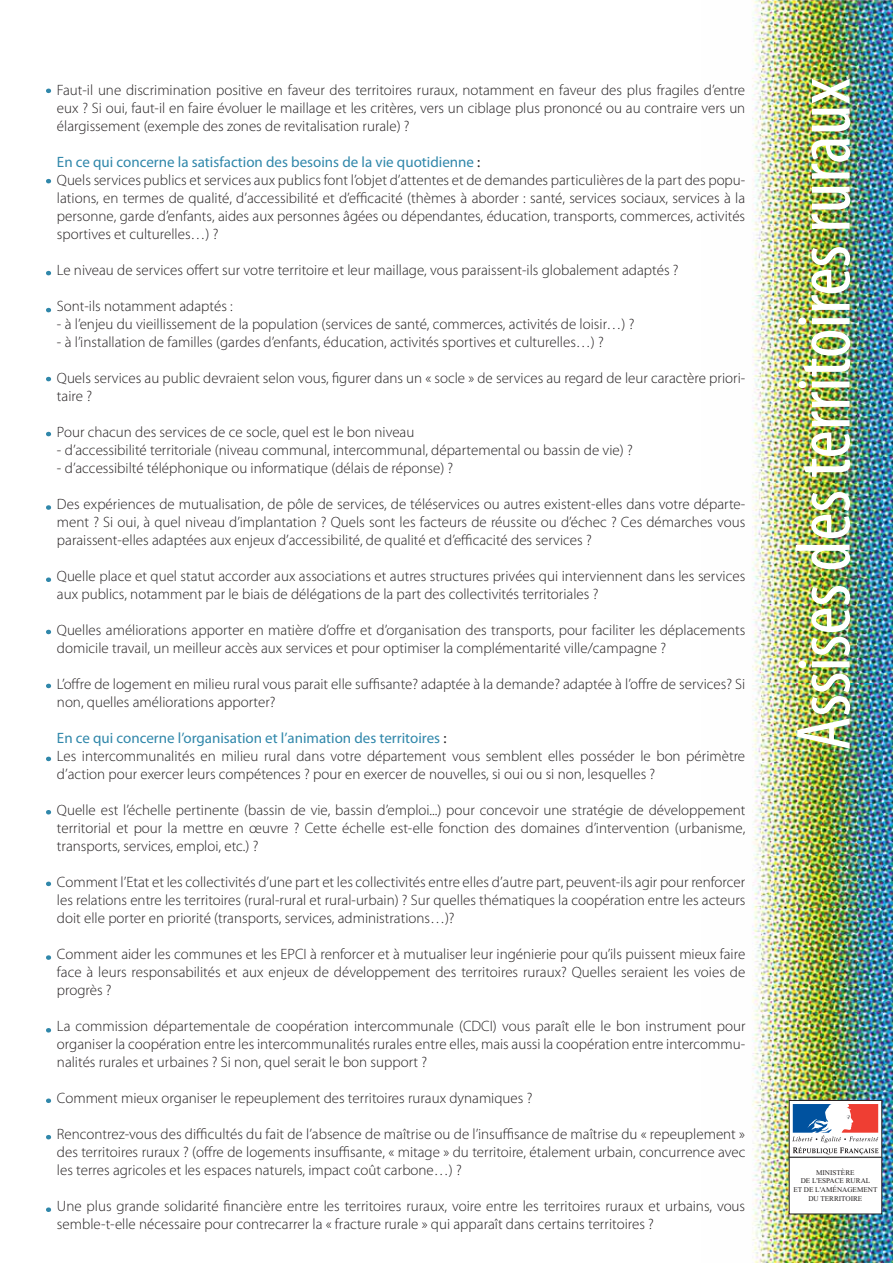
<style>
.page{position:relative;width:893px;height:1263px;background:#fff}
.page>*{position:absolute;margin:0;border:0;box-sizing:border-box;transform-origin:0 0}
.t1{font:condensed 77.85px "Myriad Pro";color:#fff}
.t2{font:300 15px/18px "Myriad Pro";color:#231f20;text-align:justify}
.t3{font:7.2px/8.7px "Times New Roman";color:#231f20;text-align:center}
.s1{font-weight:400;color:#3087aa}
.s2{font-weight:400}
</style>
<div class="page">
<img style="left:752px;top:0;width:140px;height:1263px">
<div style="left:789px;top:1100px;width:92px;height:114px;background:#fff"></div>
<svg style="left:792px;top:1104px;width:86px;height:51px"></svg>
<hr style="left:789px;top:1157px;width:92px;height:1px;background:#000">
<svg style="left:48px;top:179px;width:4px;height:4px"></svg>
<svg style="left:48px;top:89px;width:3px;height:4px"></svg>
<svg style="left:48px;top:271px;width:4px;height:4px"></svg>
<svg style="left:48px;top:308px;width:4px;height:4px"></svg>
<svg style="left:48px;top:377px;width:4px;height:4px"></svg>
<svg style="left:48px;top:432px;width:4px;height:4px"></svg>
<svg style="left:48px;top:505px;width:4px;height:5px"></svg>
<svg style="left:48px;top:684px;width:4px;height:4px"></svg>
<svg style="left:48px;top:578px;width:4px;height:4px"></svg>
<svg style="left:48px;top:630px;width:4px;height:4px"></svg>
<svg style="left:48px;top:810px;width:4px;height:5px"></svg>
<svg style="left:48px;top:757px;width:4px;height:4px"></svg>
<svg style="left:48px;top:882px;width:3px;height:4px"></svg>
<svg style="left:48px;top:1207px;width:4px;height:5px"></svg>
<svg style="left:48px;top:955px;width:4px;height:5px"></svg>
<svg style="left:48px;top:1028px;width:4px;height:5px"></svg>
<svg style="left:48px;top:1099px;width:3px;height:4px"></svg>
<svg style="left:48px;top:1135px;width:4px;height:4px"></svg>
<p class="t2" style="left:57px;top:82px;width:690px">Faut-il une discrimination positive en faveur des territoires ruraux, notamment en faveur des plus fragiles d’entre eux ? Si oui, faut-il en faire évoluer le maillage et les critères, vers un ciblage plus prononcé ou au contraire vers un élargissement (exemple des zones de revitalisation rurale) ?</p>
<p class="t2" style="left:57px;top:154px;width:690px;text-align:left"><span class="s1">En ce qui concerne la satisfaction des besoins de la vie quotidienne</span> <span class="s2">:<br></span>Quels services publics et services aux publics font l’objet d’attentes et de demandes particulières de la part des popu&shy;lations, en termes de qualité, d’accessibilité et d’efficacité (thèmes à aborder : santé, services sociaux, services à la personne, garde d’enfants, aides aux personnes âgées ou dépendantes, éducation, transports, commerces, activités sportives et culturelles…) ?</p>
<p class="t2" style="left:57px;top:262px;width:623px">Le niveau de services offert sur votre territoire et leur maillage, vous paraissent-ils globalement adaptés ?</p>
<p class="t2" style="left:57px;top:298px;width:177px">Sont-ils notamment adaptés :</p>
<p class="t2" style="left:57px;top:316px;width:579px">- à l’enjeu du vieillissement de la population (services de santé, commerces, activités de loisir…) ?</p>
<p class="t2" style="left:57px;top:334px;width:548px">- à l’installation de familles (gardes d’enfants, éducation, activités sportives et culturelles…) ?</p>
<p class="t2" style="left:57px;top:370px;width:689px">Quels services au public devraient selon vous, figurer dans un « socle » de services au regard de leur caractère priori&shy;taire ?</p>
<p class="t2" style="left:57px;top:424px;width:359px">Pour chacun des services de ce socle, quel est le bon niveau</p>
<p class="t2" style="left:57px;top:442px;width:577px">- d’accessibilité territoriale (niveau communal, intercommunal, départemental ou bassin de vie) ?</p>
<p class="t2" style="left:57px;top:460px;width:398px">- d’accessibilté téléphonique ou informatique (délais de réponse) ?</p>
<p class="t2" style="left:57px;top:496px;width:690px">Des expériences de mutualisation, de pôle de services, de téléservices ou autres existent-elles dans votre départe&shy;ment ? Si oui, à quel niveau d’implantation ? Quels sont les facteurs de réussite ou d’échec ? Ces démarches vous paraissent-elles adaptées aux enjeux d’accessibilité, de qualité et d’efficacité des services ?</p>
<p class="t2" style="left:57px;top:568px;width:689px">Quelle place et quel statut accorder aux associations et autres structures privées qui interviennent dans les services aux publics, notamment par le biais de délégations de la part des collectivités territoriales ?</p>
<p class="t2" style="left:57px;top:622px;width:689px">Quelles améliorations apporter en matière d’offre et d’organisation des transports, pour faciliter les déplacements domicile travail, un meilleur accès aux services et pour optimiser la complémentarité ville/campagne ?</p>
<p class="t2" style="left:57px;top:676px;width:689px">L’offre de logement en milieu rural vous parait elle suffisante? adaptée à la demande? adaptée à l’offre de services? Si non, quelles améliorations apporter?</p>
<p class="t2" style="left:57px;top:730px;width:689px;text-align:left"><span class="s1">En ce qui concerne l’organisation et l’animation des territoires</span> <span class="s2">:<br></span>Les intercommunalités en milieu rural dans votre département vous semblent elles posséder le bon périmètre d’action pour exercer leurs compétences ? pour en exercer de nouvelles, si oui ou si non, lesquelles ?</p>
<p class="t2" style="left:57px;top:802px;width:690px">Quelle est l’échelle pertinente (bassin de vie, bassin d’emploi...) pour concevoir une stratégie de développement territorial et pour la mettre en œuvre ? Cette échelle est-elle fonction des domaines d’intervention (urbanisme, transports, services, emploi, etc.) ?</p>
<p class="t2" style="left:57px;top:874px;width:690px">Comment l’Etat et les collectivités d’une part et les collectivités entre elles d’autre part, peuvent-ils agir pour renforcer les relations entre les territoires (rural-rural et rural-urbain) ? Sur quelles thématiques la coopération entre les acteurs doit elle porter en priorité (transports, services, administrations…)?</p>
<p class="t2" style="left:57px;top:946px;width:689px">Comment aider les communes et les EPCI à renforcer et à mutualiser leur ingénierie pour qu’ils puissent mieux faire face à leurs responsabilités et aux enjeux de développement des territoires ruraux? Quelles seraient les voies de progrès ?</p>
<p class="t2" style="left:57px;top:1018px;width:690px">La commission départementale de coopération intercommunale (CDCI) vous paraît elle le bon instrument pour organiser la coopération entre les intercommunalités rurales entre elles, mais aussi la coopération entre intercommu&shy;nalités rurales et urbaines ? Si non, quel serait le bon support ?</p>
<p class="t2" style="left:57px;top:1090px;width:477px">Comment mieux organiser le repeuplement des territoires ruraux dynamiques ?</p>
<p class="t2" style="left:57px;top:1126px;width:690px">Rencontrez-vous des difficultés du fait de l’absence de maîtrise ou de l’insuffisance de maîtrise du « repeuplement » des territoires ruraux ? (offre de logements insuffisante, « mitage » du territoire, étalement urbain, concurrence avec les terres agricoles et les espaces naturels, impact coût carbone…) ?</p>
<p class="t2" style="left:57px;top:1198px;width:689px">Une plus grande solidarité financière entre les territoires ruraux, voire entre les territoires ruraux et urbains, vous semble-t-elle nécessaire pour contrecarrer la « fracture rurale » qui apparaît dans certains territoires ?</p>
<h1 class="t1" style="left:777px;top:750px;width:674px;rotate:-90deg">Assises des territoires ruraux</h1>
<p class="t3" style="left:793px;top:1168px;width:86px">MINISTÈRE<br>DE L'ESPACE RURAL<br>ET DE L'AMÉNAGEMENT<br>DU TERRITOIRE</p>
</div>
